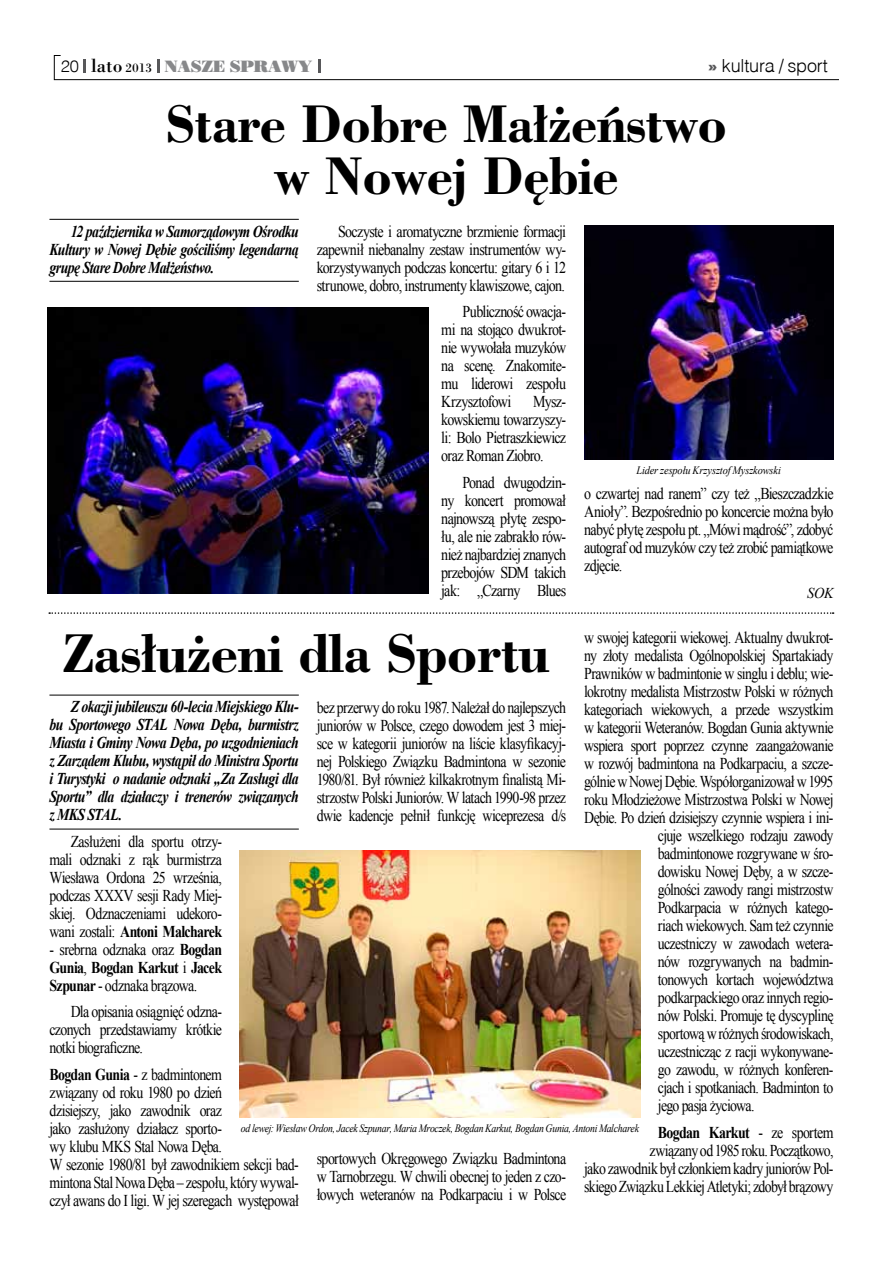
<style>
.page{position:relative;width:893px;height:1263px;background:#fff}
.page>*{position:absolute;margin:0;border:0;box-sizing:border-box;transform-origin:0 0}
.t1{font:700 51px "Bodoni PL";letter-spacing:-.02em;color:#000}
.t2{font:700 49.5px/52.5px "Bodoni PL";letter-spacing:-.02em;color:#000;text-align:center}
.t3{font:300 18px "Switzerland";letter-spacing:-.01em;color:#000}
.t4{font:16.5px/18px "Times New Roman";letter-spacing:-.045em;color:#000;text-align:justify;scale:.84 1}
.t5{font:16.5px/18px "Times New Roman";letter-spacing:-.045em;color:#000;text-align:justify;scale:.85 1}
.t6{font:italic 700 16.5px/18px "Times New Roman";letter-spacing:-.04em;color:#000;text-align:justify;scale:.84 1}
.t7{font:16.5px "Bodnoff";letter-spacing:-.02em;color:#87888a}
.t8{font:italic 15px "Times New Roman";color:#000;scale:.95 1}
.t9{font:italic 11.25px "Times New Roman";letter-spacing:-.025em;color:#000;scale:.87 1}
.t10{font:italic 11.25px "Times New Roman";letter-spacing:-.025em;color:#000;scale:.92 1}
.s1{font-family:"Switzerland";font-weight:300;color:#000}
.s2{font-family:"Bodoni PL";font-size:18px;color:#000}
.s3{font-family:"Bodoni PL";font-size:12px;color:#000}
.s4{font-family:"Switzerland Inserat";font-weight:400;font-size:19.5px;color:#58585a}
.s5{font-weight:700}
</style>
<div class="page">
<svg style="left:54px;top:55px;width:785px;height:25px"></svg>
<hr style="left:49px;top:695px;width:250px;height:1px;background:#000">
<hr style="left:49px;top:829px;width:250px;height:1px;background:#000">
<hr style="left:49px;top:219px;width:250px;height:1px;background:#000">
<hr style="left:49px;top:281px;width:250px;height:1px;background:#000">
<img style="left:239px;top:850px;width:402px;height:268px">
<svg style="left:49px;top:612px;width:785px;height:2px"></svg>
<img style="left:48px;top:307px;width:380px;height:286px">
<img style="left:584px;top:225px;width:249px;height:235px">
<p class="t7" style="left:61px;top:57px;width:253px"><span class="s1">20</span> <span class="s2">lato</span> <span class="s3">2013</span> NASZE SPRAWY</p>
<p class="t3" style="left:708px;top:55px;width:122px"><span class="s4">»</span> kultura / sport</p>
<h2 class="t2" style="left:165px;top:95px;width:563px">Stare Dobre Małżeństwo w Nowej Dębie</h2>
<p class="t6" style="left:49px;top:222px;width:298px;text-indent:21px">12 października w Samorządowym Ośrodku Kultury w Nowej Dębie gościliśmy legendarną grupę Stare Dobre Małżeństwo.</p>
<p class="t5" style="left:317px;top:222px;width:295px;text-indent:21px">Soczyste i aromatyczne brzmienie formacji zapewnił niebanalny zestaw instrumentów wy&shy;korzystywanych podczas koncertu: gitary 6 i 12 strunowe, dobro, instrumenty klawiszowe, cajon.</p>
<p class="t5" style="left:441px;top:303px;width:148px;text-indent:21px">Publiczność owacja&shy;mi na stojąco dwukrot&shy;nie wywołała muzyków na scenę. Znakomite&shy;mu liderowi zespołu Krzysztofowi</p>
<p class="t5" style="left:441px;top:393px;width:148px;text-indent:92px">Mysz&shy;kowskiemu towarzyszy&shy;li: Bolo Pietraszkiewicz oraz Roman Ziobro.</p>
<p class="t5" style="left:441px;top:473px;width:148px;text-indent:21px">Ponad dwugodzin&shy;ny koncert promował najnowszą płytę zespo&shy;łu, ale nie zabrakło rów&shy;nież najbardziej znanych przebojów SDM takich jak: „Czarny Blues</p>
<p class="t5" style="left:584px;top:484px;width:295px">o czwartej nad ranem” czy też „Bieszczadzkie Anioły”. Bezpośrednio po koncercie można było nabyć płytę zespołu pt. „Mówi mądrość”, zdobyć autograf od muzyków czy też zrobić pamiątkowe zdjęcie.</p>
<p class="t10" style="left:637px;top:463px;width:158px">Lider zespołu Krzysztof Myszkowski</p>
<p class="t8" style="left:807px;top:582px;width:29px">SOK</p>
<p class="t4" style="left:584px;top:628px;width:298px">w swojej kategorii wiekowej. Aktualny dwukrot-</p>
<p class="t4" style="left:584px;top:646px;width:298px">ny złoty medalista Ogólnopolskiej Spartakiady</p>
<p class="t4" style="left:584px;top:664px;width:298px">Prawników w badmintonie w singlu i deblu; wie-</p>
<p class="t4" style="left:584px;top:682px;width:298px">lokrotny medalista Mistrzostw Polski w różnych</p>
<p class="t4" style="left:584px;top:700px;width:298px">kategoriach wiekowych, a przede wszystkim</p>
<p class="t4" style="left:584px;top:718px;width:298px">w kategorii Weteranów. Bogdan Gunia aktywnie</p>
<p class="t4" style="left:584px;top:736px;width:298px">wspiera sport poprzez czynne zaangażowanie</p>
<p class="t4" style="left:584px;top:754px;width:298px">w rozwój badmintona na Podkarpaciu, a szcze-</p>
<p class="t4" style="left:584px;top:772px;width:298px">gólnie w Nowej Dębie. Współorganizował w 1995</p>
<p class="t4" style="left:584px;top:790px;width:298px">roku Młodzieżowe Mistrzostwa Polski w Nowej</p>
<p class="t4" style="left:584px;top:808px;width:298px">Dębie. Po dzień dzisiejszy czynnie wspiera i ini-</p>
<p class="t4" style="left:658px;top:826px;width:211px">cjuje wszelkiego rodzaju zawody</p>
<p class="t4" style="left:658px;top:844px;width:211px">badmintonowe rozgrywane w śro-</p>
<p class="t4" style="left:658px;top:862px;width:211px">dowisku Nowej Dęby, a w szcze-</p>
<p class="t4" style="left:658px;top:880px;width:211px">gólności zawody rangi mistrzostw</p>
<p class="t4" style="left:658px;top:898px;width:211px">Podkarpacia w różnych katego-</p>
<p class="t4" style="left:658px;top:916px;width:211px">riach wiekowych. Sam też czynnie</p>
<p class="t4" style="left:658px;top:934px;width:211px">uczestniczy w zawodach wetera-</p>
<p class="t4" style="left:658px;top:952px;width:211px">nów rozgrywanych na badmin-</p>
<p class="t4" style="left:658px;top:970px;width:211px">tonowych kortach województwa</p>
<p class="t4" style="left:658px;top:988px;width:211px">podkarpackiego oraz innych regio-</p>
<p class="t4" style="left:658px;top:1006px;width:211px">nów Polski. Promuje tę dyscyplinę</p>
<p class="t4" style="left:658px;top:1024px;width:211px">sportową w różnych środowiskach,</p>
<p class="t4" style="left:658px;top:1042px;width:211px">uczestnicząc z racji wykonywane-</p>
<p class="t4" style="left:658px;top:1060px;width:211px">go zawodu, w różnych konferen-</p>
<p class="t4" style="left:658px;top:1078px;width:211px">cjach i spotkaniach. Badminton to</p>
<p class="t4" style="left:658px;top:1096px;width:116px">jego pasja życiowa.</p>
<p class="t4" style="left:584px;top:1123px;width:298px;text-align:right"><span class="s5">Bogdan Karkut</span> - ze sportem<br>związany od 1985 roku. Początkowo,<br>jako zawodnik był członkiem kadry juniorów Pol&shy;skiego Związku Lekkiej Atletyki; zdobył brązowy</p>
<h1 class="t1" style="left:63px;top:617px;width:488px">Zasłużeni dla Sportu</h1>
<p class="t6" style="left:49px;top:697px;width:298px;text-indent:21px">Z okazji jubileuszu 60-lecia Miejskiego Klu&shy;bu Sportowego STAL Nowa Dęba, burmistrz Miasta i Gminy Nowa Dęba, po uzgodnieniach z Zarządem Klubu, wystąpił do Ministra Sportu i Turystyki o nadanie odznaki „Za Zasługi dla Sportu” dla działaczy i trenerów związanych z MKS STAL.</p>
<p class="t4" style="left:49px;top:832px;width:207px;text-indent:21px">Zasłużeni dla sportu otrzy&shy;mali odznaki z rąk burmistrza Wiesława Ordona 25 września, podczas XXXV sesji Rady Miej&shy;skiej. Odznaczeniami udekoro&shy;wani zostali: <span class="s5">Antoni Malcharek</span></p>
<p class="t4" style="left:49px;top:940px;width:207px">- srebrna odznaka oraz <span class="s5">Bogdan Gunia</span>, <span class="s5">Bogdan Karkut</span> i <span class="s5">Jacek Szpunar</span> - odznaka brązowa.</p>
<p class="t4" style="left:49px;top:1002px;width:207px;text-indent:21px">Dla opisania osiągnięć odzna&shy;czonych przedstawiamy krótkie notki biograficzne.</p>
<p class="t4" style="left:49px;top:1065px;width:298px;text-align:left"><span class="s5">Bogdan Gunia</span> - z badmintonem<br>związany od roku 1980 po dzień<br>dzisiejszy, jako zawodnik oraz<br>jako zasłużony działacz sporto-<br>wy klubu MKS Stal Nowa Dęba.<br>W sezonie 1980/81 był zawodnikiem sekcji bad&shy;mintona Stal Nowa Dęba – zespołu, który wywal&shy;czył awans do I ligi. W jej szeregach występował</p>
<p class="t4" style="left:317px;top:699px;width:298px">bez przerwy do roku 1987. Należał do najlepszych juniorów w Polsce, czego dowodem jest 3 miej&shy;sce w kategorii juniorów na liście klasyfikacyj&shy;nej Polskiego Związku Badmintona w sezonie 1980/81. Był również kilkakrotnym finalistą Mi&shy;strzostw Polski Juniorów. W latach 1990-98 przez dwie kadencje pełnił funkcję wiceprezesa d/s</p>
<p class="t9" style="left:241px;top:1120px;width:459px">od lewej: Wiesław Ordon, Jacek Szpunar, Maria Mroczek, Bogdan Karkut, Bogdan Gunia, Antoni Malcharek</p>
<p class="t4" style="left:317px;top:1149px;width:298px">sportowych Okręgowego Związku Badmintona w Tarnobrzegu. W chwili obecnej to jeden z czo&shy;łowych weteranów na Podkarpaciu i w Polsce</p>
</div>
